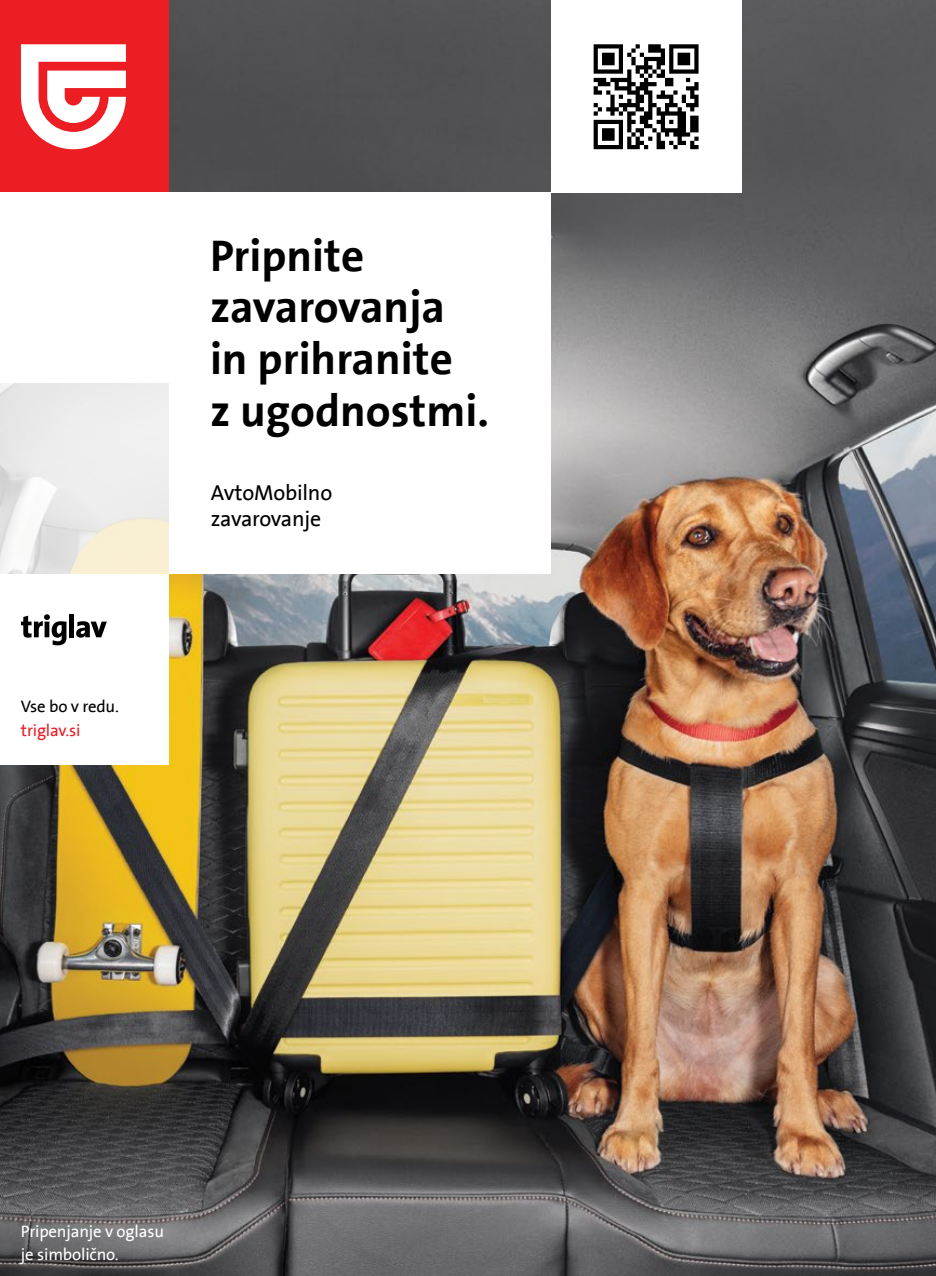
<style>
.page{position:relative;width:936px;height:1276px;background:#fff}
.page>*{position:absolute;margin:0;border:0;box-sizing:border-box;transform-origin:0 0}
.t1{font:700 45px/51.6px "Triglav The Sans";color:#000}
.t2{font:21.9px/26.4px "Triglav The Sans";letter-spacing:-.01em;color:#000}
.t3{font:16.8px/22.6px "Triglav The Sans";letter-spacing:-.01em;color:#fff}
.t4{font:16.8px "Triglav The Sans";letter-spacing:-.01em;color:#000}
.t5{font:16.8px "Triglav The Sans";letter-spacing:-.01em;color:#ed1d24}
</style>
<div class="page">
<hr style="left:935px;top:0;width:1px;height:1276px;background:#000">
<img style="left:0;top:0;width:935px;height:1276px">
<div style="left:0;top:574px;width:169px;height:190px;background:#fff"></div>
<svg style="left:21px;top:614px;width:45px;height:31px"></svg>
<div style="left:69px;top:614px;width:5px;height:23px;background:#000"></div>
<svg style="left:76px;top:621px;width:31px;height:16px"></svg>
<div style="left:0;top:192px;width:169px;height:191px;background:#fff"></div>
<svg style="left:0;top:383px;width:169px;height:191px;fill:#eeeeec"></svg>
<div style="left:0;top:1px;width:169px;height:191px;background:#ed1d24"></div>
<svg style="left:21px;top:44px;width:105px;height:105px"></svg>
<div style="left:0;top:144px;width:26px;height:48px;background:#ed1d24"></div>
<div style="left:169px;top:383px;width:381px;height:191px;background:#fff"></div>
<div style="left:169px;top:192px;width:381px;height:191px;background:#fff"></div>
<div style="left:550px;top:0;width:191px;height:192px;background:#fff"></div>
<svg style="left:593px;top:44px;width:105px;height:105px"></svg>
<p class="t4" style="left:21px;top:697px;width:99px">Vse bo v redu.</p>
<p class="t5" style="left:21px;top:721px;width:61px">triglav.si</p>
<p class="t1" style="left:210px;top:230px;width:280px">Pripnite zavarovanja in prihranite<br>z ugodnostmi.</p>
<p class="t2" style="left:211px;top:480px;width:123px">AvtoMobilno zavarovanje</p>
<p class="t3" style="left:21px;top:1220px;width:145px">Pripenjanje v oglasu je simbolično.</p>
</div>
